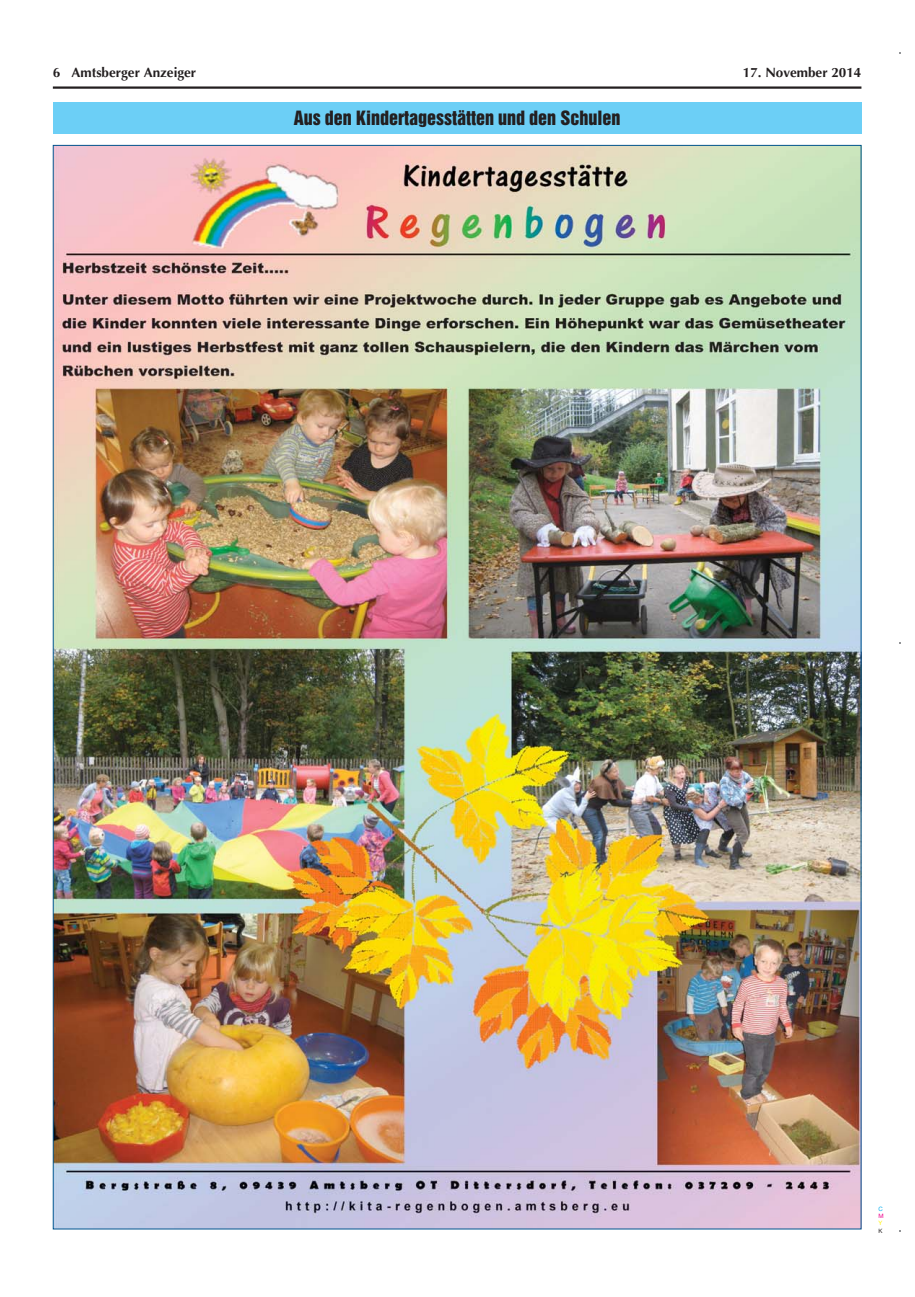
<style>
.page{position:relative;width:915px;height:1297px;background:#fff}
.page>*{position:absolute;margin:0;border:0;box-sizing:border-box;transform-origin:0 0}
.t1{font:18px "Helvetica Inserat";color:#231f20}
.t2{font:700 13.5px "Optima";color:#231f20}
.t3{font:6px "Helvetica Neue";color:#00adef}
.t4{font:6px "Helvetica Neue";color:#ec008c}
.t5{font:6px "Helvetica Neue";color:#fff200}
.t6{font:6px "Helvetica Neue";color:#231f20}
</style>
<div class="page">
<img style="left:55px;top:147px;width:804px;height:1080px">
<hr style="left:53px;top:86px;width:808px;height:3px;background:#231f20">
<div style="left:53px;top:102px;width:808px;height:32px;background:#6ccff6"></div>
<p class="t2" style="left:53px;top:67px;width:145px">6 Amtsberger Anzeiger</p>
<p class="t2" style="left:742px;top:67px;width:120px">17. November 2014</p>
<p class="t1" style="left:294px;top:110px;width:328px">Aus den Kindertagesstätten und den Schulen</p>
<p class="t3" style="left:878px;top:1207px;width:6px">C</p>
<p class="t4" style="left:878px;top:1214px;width:7px">M</p>
<p class="t5" style="left:878px;top:1221px;width:5px">Y</p>
<p class="t6" style="left:878px;top:1228px;width:6px">K</p>
</div>
